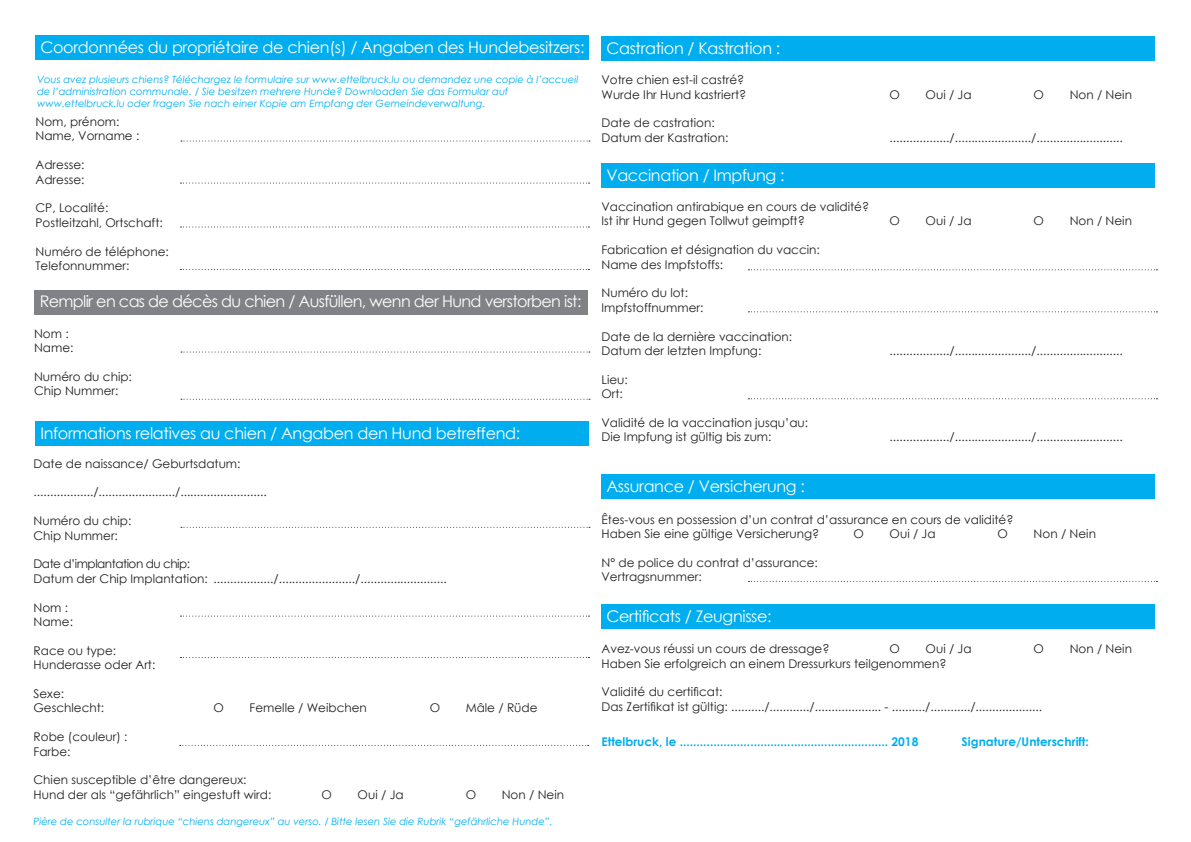
<style>
.page{position:relative;width:1191px;height:842px;background:#fff}
.page>*{position:absolute;margin:0;border:0;box-sizing:border-box;transform-origin:0 0}
.t1{font:16px "Century Gothic";letter-spacing:-.02em;color:#fff}
.t2{font:16px "Century Gothic";letter-spacing:-.04em;color:#fff}
.t3{font:12px "Century Gothic";color:#231f20}
.t4{font:700 12px "Century Gothic";color:#00aeef}
.t5{font:12px "Century Gothic";letter-spacing:-.04em;color:#231f20}
.t6{font:italic 10px/12px "Century Gothic";color:#00aeef}
</style>
<div class="page">
<div style="left:36px;top:35px;width:553px;height:25px;background:#00aeef"></div>
<svg style="left:181px;top:141px;width:409px;height:1px"></svg>
<svg style="left:180px;top:183px;width:409px;height:1px"></svg>
<svg style="left:180px;top:226px;width:409px;height:1px"></svg>
<svg style="left:180px;top:269px;width:409px;height:1px"></svg>
<div style="left:36px;top:421px;width:553px;height:25px;background:#00aeef"></div>
<div style="left:601px;top:36px;width:554px;height:25px;background:#00aeef"></div>
<div style="left:601px;top:163px;width:554px;height:25px;background:#00aeef"></div>
<div style="left:601px;top:604px;width:554px;height:25px;background:#00aeef"></div>
<div style="left:35px;top:290px;width:553px;height:25px;background:#808285"></div>
<svg style="left:181px;top:527px;width:409px;height:1px"></svg>
<svg style="left:180px;top:745px;width:409px;height:1px"></svg>
<svg style="left:180px;top:616px;width:409px;height:1px"></svg>
<svg style="left:180px;top:657px;width:409px;height:1px"></svg>
<svg style="left:748px;top:269px;width:409px;height:1px"></svg>
<svg style="left:748px;top:311px;width:409px;height:1px"></svg>
<svg style="left:748px;top:398px;width:409px;height:1px"></svg>
<div style="left:601px;top:474px;width:554px;height:25px;background:#00aeef"></div>
<svg style="left:748px;top:581px;width:409px;height:1px"></svg>
<svg style="left:181px;top:351px;width:409px;height:1px"></svg>
<svg style="left:181px;top:399px;width:409px;height:1px"></svg>
<p class="t1" style="left:40px;top:36px;width:545px">Coordonnées du propriétaire de chien(s) / Angaben des Hundebesitzers:</p>
<p class="t6" style="left:37px;top:73px;width:543px">Vous avez plusieurs chiens? Téléchargez le formulaire sur www.ettelbruck.lu ou demandez une copie à l’accueil de l’administration communale. / Sie besitzen mehrere Hunde? Downloaden Sie das Formular auf</p>
<p class="t6" style="left:37px;top:97px;width:450px">www.ettelbruck.lu oder fragen Sie nach einer Kopie am Empfang der Gemeindeverwaltung.</p>
<p class="t3" style="left:36px;top:113px;width:85px">Nom, prénom:</p>
<p class="t3" style="left:36px;top:128px;width:105px">Name, Vorname :</p>
<p class="t3" style="left:36px;top:156px;width:50px">Adresse:</p>
<p class="t3" style="left:36px;top:171px;width:50px">Adresse:</p>
<p class="t3" style="left:36px;top:200px;width:74px">CP, Localité:</p>
<p class="t3" style="left:36px;top:214px;width:129px">Postleitzahl, Ortschaft:</p>
<p class="t3" style="left:36px;top:243px;width:135px">Numéro de téléphone:</p>
<p class="t3" style="left:36px;top:257px;width:95px">Telefonnummer:</p>
<p class="t2" style="left:40px;top:290px;width:543px">Remplir en cas de décès du chien / Ausfüllen, wenn der Hund verstorben ist:</p>
<p class="t3" style="left:34px;top:325px;width:36px">Nom :</p>
<p class="t3" style="left:34px;top:339px;width:41px">Name:</p>
<p class="t3" style="left:34px;top:368px;width:99px">Numéro du chip:</p>
<p class="t3" style="left:34px;top:383px;width:86px">Chip Nummer:</p>
<p class="t1" style="left:40px;top:422px;width:481px">Informations relatives au chien / Angaben den Hund betreffend:</p>
<p class="t3" style="left:34px;top:455px;width:208px">Date de naissance/ Geburtsdatum:</p>
<p class="t3" style="left:34px;top:484px;width:235px">................../......................./..........................</p>
<p class="t3" style="left:34px;top:512px;width:99px">Numéro du chip:</p>
<p class="t3" style="left:34px;top:527px;width:86px">Chip Nummer:</p>
<p class="t5" style="left:34px;top:556px;width:158px">Date d’implantation du chip:</p>
<p class="t3" style="left:34px;top:570px;width:415px">Datum der Chip Implantation: ................../......................./..........................</p>
<p class="t3" style="left:34px;top:599px;width:36px">Nom :</p>
<p class="t3" style="left:34px;top:613px;width:41px">Name:</p>
<p class="t3" style="left:34px;top:642px;width:84px">Race ou type:</p>
<p class="t3" style="left:34px;top:656px;width:123px">Hunderasse oder Art:</p>
<p class="t3" style="left:34px;top:685px;width:32px">Sexe:</p>
<p class="t3" style="left:34px;top:700px;width:72px">Geschlecht:</p>
<p class="t3" style="left:214px;top:700px;width:12px">O</p>
<p class="t3" style="left:250px;top:700px;width:119px">Femelle / Weibchen</p>
<p class="t3" style="left:430px;top:700px;width:12px">O</p>
<p class="t3" style="left:466px;top:700px;width:73px">Mâle / Rüde</p>
<p class="t3" style="left:34px;top:728px;width:95px">Robe (couleur) :</p>
<p class="t3" style="left:34px;top:743px;width:38px">Farbe:</p>
<p class="t3" style="left:34px;top:772px;width:214px">Chien susceptible d’être dangereux:</p>
<p class="t3" style="left:34px;top:786px;width:239px">Hund der als “gefährlich” eingestuft wird:</p>
<p class="t3" style="left:322px;top:786px;width:12px">O</p>
<p class="t3" style="left:358px;top:786px;width:47px">Oui / Ja</p>
<p class="t3" style="left:466px;top:786px;width:12px">O</p>
<p class="t3" style="left:502px;top:786px;width:64px">Non / Nein</p>
<p class="t6" style="left:34px;top:815px;width:520px">Pière de consulter la rubrique “chiens dangereux” au verso. / Bitte lesen Sie die Rubrik “gefährliche Hunde”.</p>
<p class="t1" style="left:606px;top:37px;width:175px">Castration / Kastration :</p>
<p class="t3" style="left:601px;top:71px;width:144px">Votre chien est-il castré?</p>
<p class="t3" style="left:601px;top:86px;width:146px">Wurde Ihr Hund kastriert?</p>
<p class="t3" style="left:889px;top:86px;width:12px">O</p>
<p class="t3" style="left:925px;top:86px;width:47px">Oui / Ja</p>
<p class="t3" style="left:1033px;top:86px;width:12px">O</p>
<p class="t3" style="left:1069px;top:86px;width:64px">Non / Nein</p>
<p class="t3" style="left:601px;top:115px;width:115px">Date de castration:</p>
<p class="t3" style="left:601px;top:129px;width:128px">Datum der Kastration:</p>
<p class="t3" style="left:889px;top:129px;width:235px">................../......................./..........................</p>
<p class="t1" style="left:606px;top:164px;width:180px">Vaccination / Impfung :</p>
<p class="t3" style="left:601px;top:198px;width:269px">Vaccination antirabique en cours de validité?</p>
<p class="t3" style="left:601px;top:213px;width:205px">Ist ihr Hund gegen Tollwut geimpft?</p>
<p class="t3" style="left:889px;top:213px;width:12px">O</p>
<p class="t3" style="left:925px;top:213px;width:47px">Oui / Ja</p>
<p class="t3" style="left:1033px;top:213px;width:12px">O</p>
<p class="t3" style="left:1069px;top:213px;width:64px">Non / Nein</p>
<p class="t3" style="left:601px;top:241px;width:220px">Fabrication et désignation du vaccin:</p>
<p class="t3" style="left:601px;top:256px;width:123px">Name des Impfstoffs:</p>
<p class="t3" style="left:601px;top:285px;width:88px">Numéro du lot:</p>
<p class="t3" style="left:601px;top:299px;width:103px">Impfstoffnummer:</p>
<p class="t3" style="left:601px;top:328px;width:192px">Date de la dernière vaccination:</p>
<p class="t3" style="left:601px;top:342px;width:161px">Datum der letzten Impfung:</p>
<p class="t3" style="left:889px;top:342px;width:235px">................../......................./..........................</p>
<p class="t3" style="left:601px;top:371px;width:28px">Lieu:</p>
<p class="t3" style="left:601px;top:385px;width:23px">Ort:</p>
<p class="t3" style="left:601px;top:414px;width:208px">Validité de la vaccination jusqu’au:</p>
<p class="t3" style="left:601px;top:429px;width:172px">Die Impfung ist gültig bis zum:</p>
<p class="t3" style="left:889px;top:429px;width:235px">................../......................./..........................</p>
<p class="t1" style="left:606px;top:475px;width:200px">Assurance / Versicherung :</p>
<p class="t3" style="left:601px;top:511px;width:413px">Êtes-vous en possession d’un contrat d’assurance en cours de validité?</p>
<p class="t3" style="left:601px;top:525px;width:219px">Haben Sie eine gültige Versicherung?</p>
<p class="t3" style="left:853px;top:525px;width:12px">O</p>
<p class="t3" style="left:889px;top:525px;width:47px">Oui / Ja</p>
<p class="t3" style="left:997px;top:525px;width:12px">O</p>
<p class="t3" style="left:1033px;top:525px;width:64px">Non / Nein</p>
<p class="t3" style="left:601px;top:554px;width:218px">N° de police du contrat d’assurance:</p>
<p class="t3" style="left:601px;top:568px;width:102px">Vertragsnummer:</p>
<p class="t1" style="left:606px;top:604px;width:167px">Certificats / Zeugnisse:</p>
<p class="t3" style="left:601px;top:640px;width:229px">Avez-vous réussi un cours de dressage?</p>
<p class="t3" style="left:889px;top:640px;width:12px">O</p>
<p class="t3" style="left:925px;top:640px;width:47px">Oui / Ja</p>
<p class="t3" style="left:1033px;top:640px;width:12px">O</p>
<p class="t3" style="left:1069px;top:640px;width:64px">Non / Nein</p>
<p class="t3" style="left:601px;top:655px;width:346px">Haben Sie erfolgreich an einem Dressurkurs teilgenommen?</p>
<p class="t3" style="left:601px;top:684px;width:122px">Validité du certificat:</p>
<p class="t3" style="left:601px;top:698px;width:442px">Das Zertifikat ist gültig: ........../............/.................... - ........../............/....................</p>
<p class="t4" style="left:601px;top:733px;width:318px">Ettelbruck, le .............................................................. 2018</p>
<p class="t4" style="left:961px;top:733px;width:129px">Signature/Unterschrift:</p>
</div>
